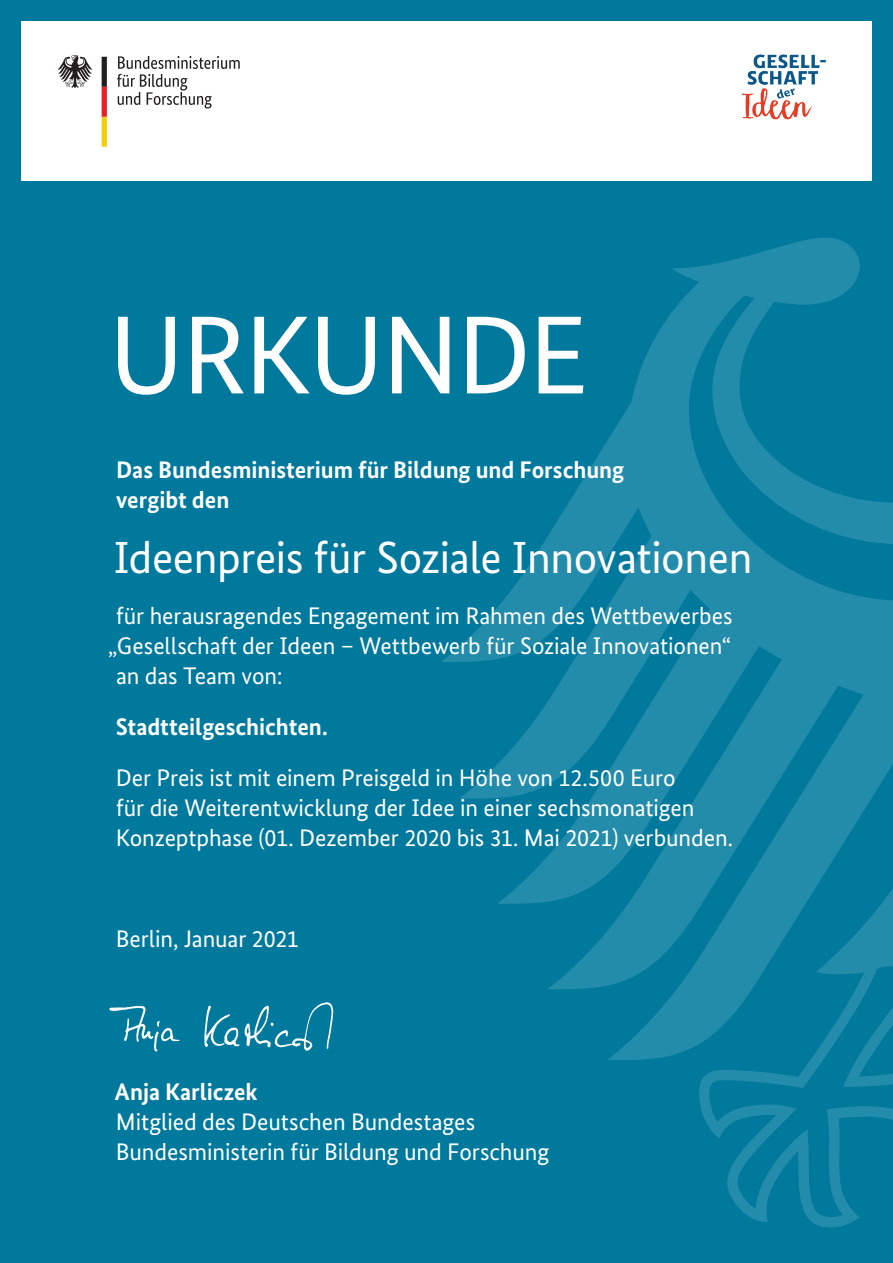
<style>
.page{position:relative;width:893px;height:1263px;background:#00799d}
.page>*{position:absolute;margin:0;border:0;box-sizing:border-box;transform-origin:0 0}
.t1{font:111px "Bundes Sans";letter-spacing:-.025em;color:#fff}
.t2{font:45px "Bundes Sans";letter-spacing:-.01em;color:#fff}
.t3{font:24px/30px "Bundes Sans";letter-spacing:-.005em;color:#fff}
.t4{font:700 24px/30px "Bundes Sans";letter-spacing:-.005em;color:#fff}
</style>
<div class="page">
<svg style="left:441px;top:237px;width:452px;height:991px"></svg>
<div style="left:21px;top:21px;width:851px;height:160px;background:#fff"></div>
<svg style="left:117px;top:56px;width:123px;height:53px"></svg>
<svg style="left:57px;top:55px;width:36px;height:33px"></svg>
<svg style="left:102px;top:57px;width:5px;height:90px"></svg>
<img style="left:741px;top:54px;width:85px;height:66px">
<img style="left:109px;top:1002px;width:225px;height:50px">
<h1 class="t1" style="left:108px;top:288px;width:481px">URKUNDE</h1>
<p class="t4" style="left:116px;top:455px;width:510px">Das Bundesministerium für Bildung und Forschung vergibt den</p>
<h2 class="t2" style="left:114px;top:530px;width:640px">Ideenpreis für Soziale Innovationen</h2>
<p class="t3" style="left:116px;top:600px;width:618px">für herausragendes Engagement im Rahmen des Wettbewerbes</p>
<p class="t3" style="left:108px;top:630px;width:624px">„Gesellschaft der Ideen – Wettbewerb für Soziale Innovationen“</p>
<p class="t3" style="left:116px;top:660px;width:168px">an das Team von:</p>
<p class="t4" style="left:116px;top:711px;width:213px">Stadtteilgeschichten.</p>
<p class="t3" style="left:116px;top:762px;width:619px">Der Preis ist mit einem Preisgeld in Höhe von 12.500 Euro<br>für die Weiterentwicklung der Idee in einer sechsmonatigen<br>Konzeptphase (01. Dezember 2020 bis 31. Mai 2021) verbunden.</p>
<p class="t3" style="left:116px;top:924px;width:185px">Berlin, Januar 2021</p>
<p class="t4" style="left:115px;top:1076px;width:144px">Anja Karliczek</p>
<p class="t3" style="left:116px;top:1106px;width:435px">Mitglied des Deutschen Bundestages<br>Bundesministerin für Bildung und Forschung</p>
</div>
